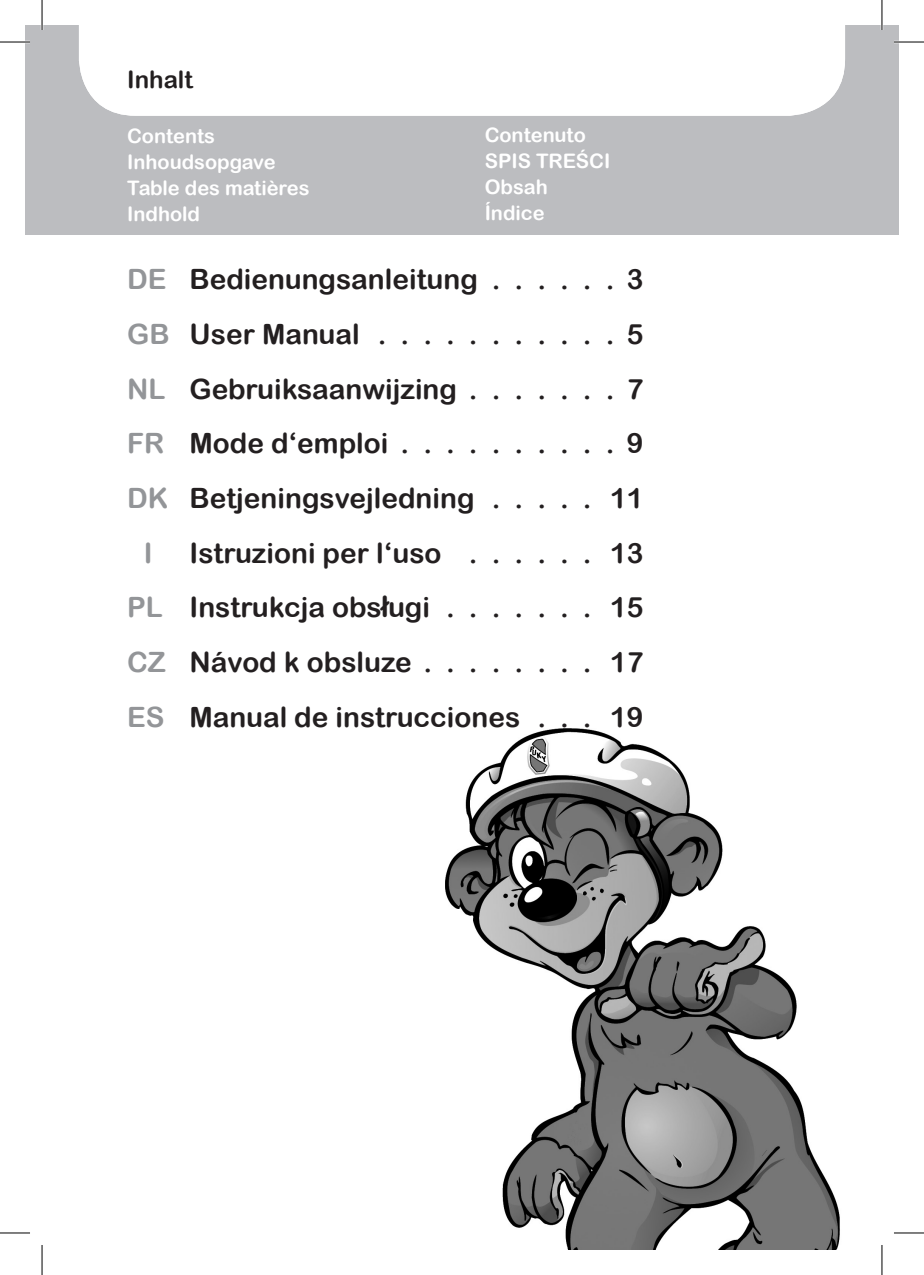
<style>
.page{position:relative;width:924px;height:1275px;background:#fff}
.page>*{position:absolute;margin:0;border:0;box-sizing:border-box;transform-origin:0 0}
.t1{font:28px/54.6px "Arial Rounded MT Bold";color:#231f20;text-align:justify}
.t2{font:28px "Arial Rounded MT Bold";color:#939598}
.t3{font:24px "Arial Rounded MT Bold";color:#231f20}
.t4{font:20px/26px "Arial Rounded MT Bold";color:#fff}
.s1{color:#939598}
.s2{font-family:"VAG Rounded";font-weight:700}
</style>
<div class="page">
<div style="left:25px;top:25px;width:856px;height:210px;background:#bcbdc0"></div>
<div style="left:881px;top:25px;width:17px;height:210px;background:#bcbdc0"></div>
<img style="left:445px;top:728px;width:395px;height:522px">
<div style="left:79px;top:25px;width:765px;height:91px;background:#fff"></div>
<hr style="left:0;top:41px;width:30px;height:2px;background:#fff">
<hr style="left:893px;top:41px;width:30px;height:2px;background:#fff">
<hr style="left:41px;top:0;width:2px;height:30px;background:#fff">
<hr style="left:880px;top:0;width:2px;height:30px;background:#fff">
<hr style="left:0;top:42px;width:30px;height:1px;background:#000">
<hr style="left:893px;top:42px;width:30px;height:1px;background:#000">
<hr style="left:0;top:1232px;width:30px;height:1px;background:#000">
<hr style="left:893px;top:1232px;width:30px;height:1px;background:#000">
<hr style="left:42px;top:0;width:1px;height:30px;background:#000">
<hr style="left:42px;top:1245px;width:1px;height:30px;background:#000">
<hr style="left:881px;top:0;width:1px;height:30px;background:#000">
<hr style="left:881px;top:1245px;width:1px;height:30px;background:#000">
<p class="t3" style="left:127px;top:65px;width:92px">Laufrad</p>
<p class="t3" style="left:127px;top:65px;width:67px">Inhalt</p>
<p class="t4" style="left:127px;top:123px;width:184px">Contents<br>Inhoudsopgave<br>Table des matières<br>Indhold</p>
<p class="t4" style="left:484px;top:121px;width:127px">Contenuto<br>SPIS TRESCI</p>
<p class="t4" style="left:579px;top:143px;width:8px">´</p>
<p class="t4" style="left:484px;top:173px;width:65px">Obsah<br>Índice</p>
<p class="t1" style="left:127px;top:252px;width:352px"><span class="s1">DE</span> Bedienungsanleitung</p>
<p class="t1" style="left:127px;top:252px;width:517px;text-indent:499px">3<br><span class="s1">GB</span> User Manual . . . . . . . . . . . 5<br><span class="s1">NL</span> Gebruiksaanwijzing</p>
<p class="t1" style="left:626px;top:361px;width:18px">7</p>
<p class="t1" style="left:127px;top:416px;width:262px"><span class="s1">FR</span> Mode d‘emploi</p>
<p class="t1" style="left:626px;top:416px;width:18px">9</p>
<p class="t1" style="left:127px;top:470px;width:517px"><span class="s1">DK</span> Betjeningsvejledning . . . . . 11</p>
<p class="t2" style="left:144px;top:536px;width:10px">I</p>
<p class="t1" style="left:127px;top:525px;width:517px;text-indent:62px">Istruzioni per l‘uso . . . . . . 13<br><span class="s1">PL</span> Instrukcja obs<span class="s2">ł</span>ugi</p>
<p class="t1" style="left:610px;top:580px;width:35px">15</p>
<p class="t1" style="left:127px;top:634px;width:286px"><span class="s1">CZ</span> Návod k obsluze</p>
<p class="t1" style="left:610px;top:634px;width:35px">17</p>
<p class="t1" style="left:127px;top:689px;width:394px"><span class="s1">ES</span> Manual de instrucciones</p>
<p class="t1" style="left:610px;top:689px;width:35px">19</p>
</div>
